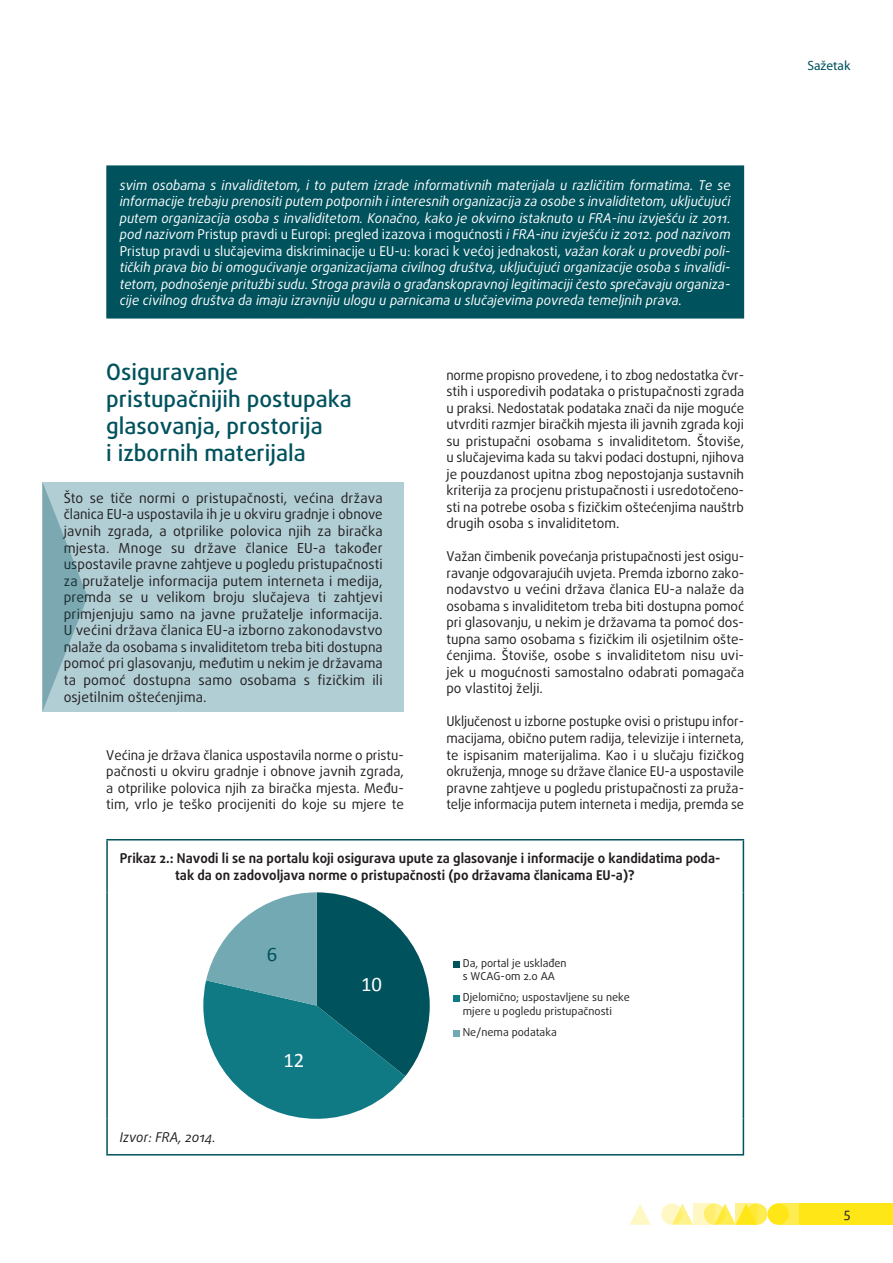
<style>
.page{position:relative;width:893px;height:1263px;background:#fff}
.page>*{position:absolute;margin:0;border:0;box-sizing:border-box;transform-origin:0 0}
.titles_h2{font:500 22.5px/27px "Daxline Pro";color:#00525d}
.t1{font:20.7px "Calibri";color:#fff}
.t2{font:20.7px "Calibri";color:#00525d}
.triangle_text{font:13.8px/16.5px "Daxline Pro";letter-spacing:.01em;color:#231f20;text-align:justify}
.text_body{font:13.5px/16.5px "Daxline Pro";color:#231f20;text-align:justify}
.opinions_body{font:italic 13.5px/16.5px "Daxline Pro";color:#fff;text-align:justify}
.figure_title{font:700 13.5px/16.5px "Daxline Pro";color:#231f20}
.figure_source{font:italic 13.5px "Daxline Pro";color:#231f20}
.t3{font:13.5px "Myriad Pro";color:#00525d}
.t4{font:10.95px/13px "Daxline Pro";color:#231f20}
.s1{font-style:normal}
</style>
<div class="page">
<div style="left:746px;top:1203px;width:21px;height:22px;background:#ffec50;border-radius:50%"></div>
<div style="left:778px;top:1203px;width:21px;height:22px;background:#ffec50"></div>
<div style="left:799px;top:1203px;width:94px;height:22px;background:#ffe616"></div>
<svg style="left:675px;top:1203px;width:18px;height:22px"></svg>
<svg style="left:629px;top:1204px;width:22px;height:21px"></svg>
<div style="left:767px;top:1203px;width:22px;height:22px;background:#ffe616;border-radius:50%"></div>
<svg style="left:718px;top:1203px;width:18px;height:22px"></svg>
<svg style="left:704px;top:1203px;width:21px;height:22px"></svg>
<svg style="left:661px;top:1203px;width:21px;height:22px"></svg>
<svg style="left:736px;top:1203px;width:21px;height:22px"></svg>
<svg style="left:693px;top:1203px;width:21px;height:22px"></svg>
<div style="left:43px;top:482px;width:361px;height:229px;background:#b1ced5"></div>
<svg style="left:43px;top:484px;width:45px;height:226px"></svg>
<hr style="left:106px;top:840px;width:2px;height:52px;background:#00525d">
<hr style="left:106px;top:839px;width:638px;height:1px;background:#00525d">
<hr style="left:743px;top:840px;width:1px;height:52px;background:#00525d">
<hr style="left:106px;top:892px;width:2px;height:227px;background:#00525d">
<hr style="left:743px;top:892px;width:1px;height:227px;background:#00525d">
<hr style="left:106px;top:1119px;width:2px;height:35px;background:#00525d">
<hr style="left:743px;top:1119px;width:1px;height:35px;background:#00525d">
<hr style="left:106px;top:1154px;width:638px;height:1px;background:#00525d">
<svg style="left:203px;top:892px;width:227px;height:227px"></svg>
<svg style="left:454px;top:961px;width:6px;height:6px"></svg>
<div style="left:454px;top:995px;width:6px;height:7px;background:#0f7984"></div>
<svg style="left:454px;top:1030px;width:6px;height:6px"></svg>
<div style="left:107px;top:166px;width:636px;height:152px;background:#00525d"></div>
<hr style="left:106px;top:165px;width:200px;height:2px;background:#00525d">
<hr style="left:106px;top:167px;width:2px;height:150px;background:#00525d">
<hr style="left:306px;top:165px;width:438px;height:2px;background:#00525d">
<hr style="left:743px;top:167px;width:1px;height:150px;background:#00525d">
<hr style="left:106px;top:317px;width:200px;height:2px;background:#00525d">
<hr style="left:306px;top:317px;width:438px;height:2px;background:#00525d">
<p class="opinions_body" style="left:120px;top:176px;width:612px">svim osobama s invaliditetom, i to putem izrade informativnih materijala u različitim formatima. Te se informacije trebaju prenositi putem potpornih i interesnih organizacija za osobe s invaliditetom, uključujući putem organizacija osoba s invaliditetom. Konačno, kako je okvirno istaknuto u FRA‑inu izvješću iz 2011. pod nazivom <span class="s1">Pristup pravdi u Europi: pregled izazova i mogućnosti</span> i FRA‑inu izvješću iz 2012. pod nazivom <span class="s1">Pristup pravdi u slučajevima diskriminacije u EU‑u: koraci k većoj jednakosti,</span> važan korak u provedbi poli‑ tičkih prava bio bi omogućivanje organizacijama civilnog društva, uključujući organizacije osoba s invalidi‑ tetom, podnošenje pritužbi sudu. Stroga pravila o građanskopravnoj legitimaciji često sprečavaju organiza‑ cije civilnog društva da imaju izravniju ulogu u parnicama u slučajevima povreda temeljnih prava.</p>
<p class="titles_h2" style="left:106px;top:358px;width:247px">Osiguravanje pristupačnijih postupaka glasovanja, prostorija<br>i izbornih materijala</p>
<p class="triangle_text" style="left:64px;top:490px;width:320px">Što se tiče normi o pristupačnosti, većina država članica EU‑a uspostavila ih je u okviru gradnje i obnove javnih zgrada, a otprilike polovica njih za biračka mjesta. Mnoge su države članice EU‑a također uspostavile pravne zahtjeve u pogledu pristupačnosti za pružatelje informacija putem interneta i medija, premda se u velikom broju slučajeva ti zahtjevi primjenjuju samo na javne pružatelje informacija.<br>U većini država članica EU‑a izborno zakonodavstvo nalaže da osobama s invaliditetom treba biti dostupna pomoć pri glasovanju, međutim u nekim je državama ta pomoć dostupna samo osobama s fizičkim ili osjetilnim oštećenjima.</p>
<p class="text_body" style="left:106px;top:746px;width:299px">Većina je država članica uspostavila norme o pristu‑ pačnosti u okviru gradnje i obnove javnih zgrada, a otprilike polovica njih za biračka mjesta. Među‑ tim, vrlo je teško procijeniti do koje su mjere te</p>
<p class="text_body" style="left:446px;top:367px;width:299px">norme propisno provedene, i to zbog nedostatka čvr‑ stih i usporedivih podataka o pristupačnosti zgrada u praksi. Nedostatak podataka znači da nije moguće utvrditi razmjer biračkih mjesta ili javnih zgrada koji su pristupačni osobama s invaliditetom. Štoviše, u slučajevima kada su takvi podaci dostupni, njihova je pouzdanost upitna zbog nepostojanja sustavnih kriterija za procjenu pristupačnosti i usredotočeno‑ sti na potrebe osoba s fizičkim oštećenjima nauštrb drugih osoba s invaliditetom.</p>
<p class="text_body" style="left:446px;top:548px;width:299px">Važan čimbenik povećanja pristupačnosti jest osigu‑ ravanje odgovarajućih uvjeta. Premda izborno zako‑ nodavstvo u većini država članica EU‑a nalaže da osobama s invaliditetom treba biti dostupna pomoć pri glasovanju, u nekim je državama ta pomoć dos‑ tupna samo osobama s fizičkim ili osjetilnim ošte‑ ćenjima. Štoviše, osobe s invaliditetom nisu uvi‑ jek u mogućnosti samostalno odabrati pomagača po vlastitoj želji.</p>
<p class="text_body" style="left:446px;top:713px;width:299px">Uključenost u izborne postupke ovisi o pristupu infor‑ macijama, obično putem radija, televizije i interneta, te ispisanim materijalima. Kao i u slučaju fizičkog okruženja, mnoge su države članice EU‑a uspostavile pravne zahtjeve u pogledu pristupačnosti za pruža‑ telje informacija putem interneta i medija, premda se</p>
<p class="figure_title" style="left:175px;top:850px;width:547px;text-indent:-55px">Prikaz 2.: Navodi li se na portalu koji osigurava upute za glasovanje i informacije o kandidatima poda‑ tak da on zadovoljava norme o pristupačnosti (po državama članicama EU‑a)?</p>
<p class="figure_source" style="left:120px;top:1128px;width:98px">Izvor: FRA, 2014.</p>
<p class="t2" style="left:267px;top:941px;width:12px">6</p>
<p class="t1" style="left:283px;top:1047px;width:22px">12</p>
<p class="t1" style="left:361px;top:970px;width:22px">10</p>
<p class="t4" style="left:463px;top:956px;width:105px">Da, portal je usklađen s WCAG-om 2.0 AA</p>
<p class="t4" style="left:463px;top:991px;width:169px">Djelomično; uspostavljene su neke mjere u pogledu pristupačnosti</p>
<p class="t4" style="left:463px;top:1026px;width:96px">Ne/nema podataka</p>
<p class="t3" style="left:807px;top:58px;width:45px">Sažetak</p>
<p class="text_body" style="left:844px;top:1205px;width:8px">5</p>
</div>
